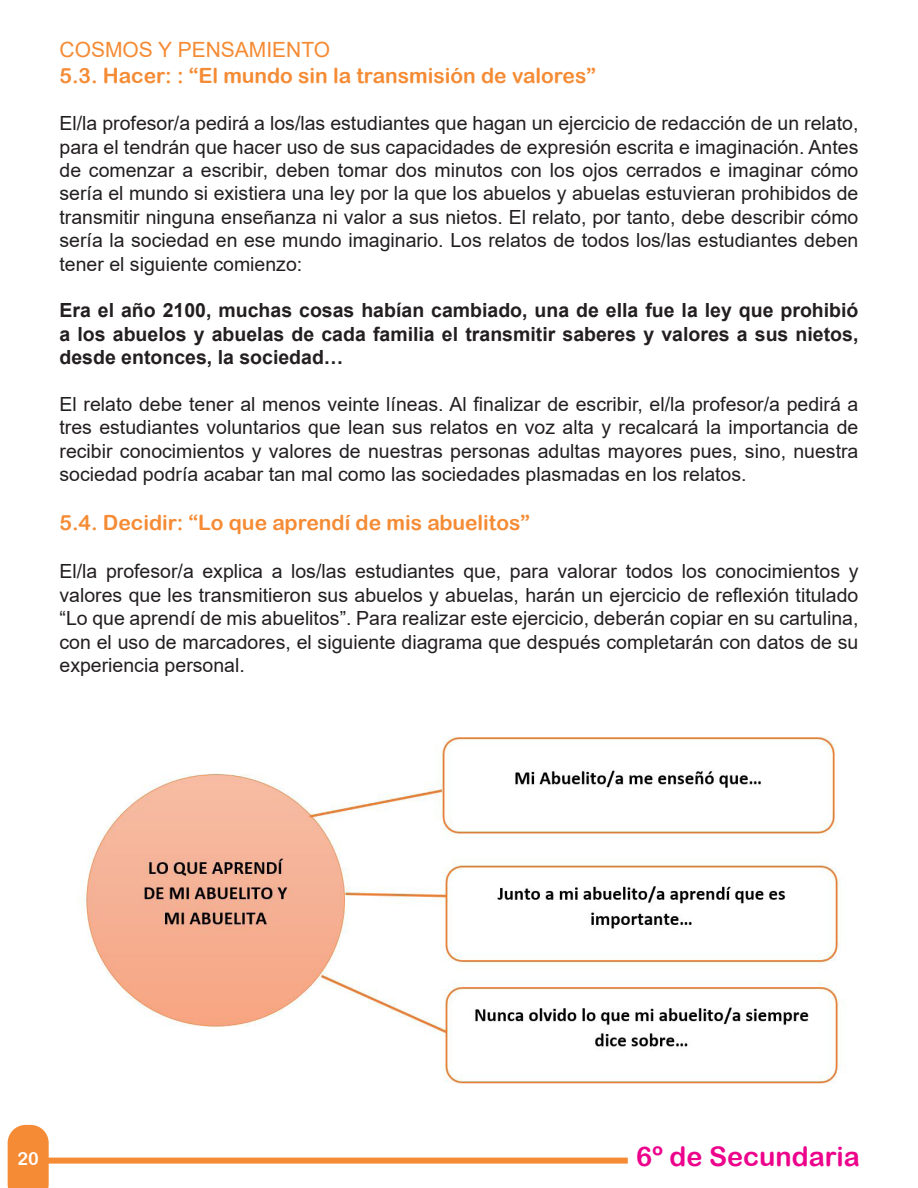
<style>
.page{position:relative;width:918px;height:1188px;background:#fff}
.page>*{position:absolute;margin:0;border:0;box-sizing:border-box;transform-origin:0 0}
.t1{font:27px "Arial Rounded MT Bold";color:#ed028c}
.t2{font:21px "Arial Rounded MT Bold";color:#f58b34}
.t3{font:21px "Arial";color:#f58b34}
.t4{font:19.5px/23.4px "Arial";color:#231f20;text-align:justify}
.t5{font:700 19.5px/23.4px "Arial";color:#231f20;text-align:justify}
.t6{font:18px "Arial Rounded MT Bold";color:#fff}
</style>
<div class="page">
<svg style="left:8px;top:1125px;width:41px;height:63px;background:#f59240"></svg>
<div style="left:26px;top:1158px;width:602px;height:6px;background:#f58b34"></div>
<img style="left:84px;top:736px;width:762px;height:348px">
<p class="t3" style="left:60px;top:36px;width:272px">COSMOS Y PENSAMIENTO</p>
<p class="t2" style="left:60px;top:63px;width:538px">5.3. Hacer: : “El mundo sin la transmisión de valores”</p>
<p class="t4" style="left:60px;top:111px;width:800px">El/la profesor/a pedirá a los/las estudiantes que hagan un ejercicio de redacción de un relato, para el tendrán que hacer uso de sus capacidades de expresión escrita e imaginación. Antes de comenzar a escribir, deben tomar dos minutos con los ojos cerrados e imaginar cómo sería el mundo si existiera una ley por la que los abuelos y abuelas estuvieran prohibidos de transmitir ninguna enseñanza ni valor a sus nietos. El relato, por tanto, debe describir cómo sería la sociedad en ese mundo imaginario. Los relatos de todos los/las estudiantes deben tener el siguiente comienzo:</p>
<p class="t5" style="left:60px;top:299px;width:800px">Era el año 2100, muchas cosas habían cambiado, una de ella fue la ley que prohibió a los abuelos y abuelas de cada familia el transmitir saberes y valores a sus nietos, desde entonces, la sociedad…</p>
<p class="t4" style="left:60px;top:392px;width:800px">El relato debe tener al menos veinte líneas. Al finalizar de escribir, el/la profesor/a pedirá a tres estudiantes voluntarios que lean sus relatos en voz alta y recalcará la importancia de recibir conocimientos y valores de nuestras personas adultas mayores pues, sino, nuestra sociedad podría acabar tan mal como las sociedades plasmadas en los relatos.</p>
<p class="t2" style="left:60px;top:510px;width:472px">5.4. Decidir: “Lo que aprendí de mis abuelitos”</p>
<p class="t4" style="left:60px;top:560px;width:800px">El/la profesor/a explica a los/las estudiantes que, para valorar todos los conocimientos y valores que les transmitieron sus abuelos y abuelas, harán un ejercicio de reflexión titulado “Lo que aprendí de mis abuelitos”. Para realizar este ejercicio, deberán copiar en su cartulina, con el uso de marcadores, el siguiente diagrama que después completarán con datos de su experiencia personal.</p>
<p class="t6" style="left:17px;top:1148px;width:23px">20</p>
<h1 class="t1" style="left:636px;top:1141px;width:225px">6º de Secundaria</h1>
</div>
